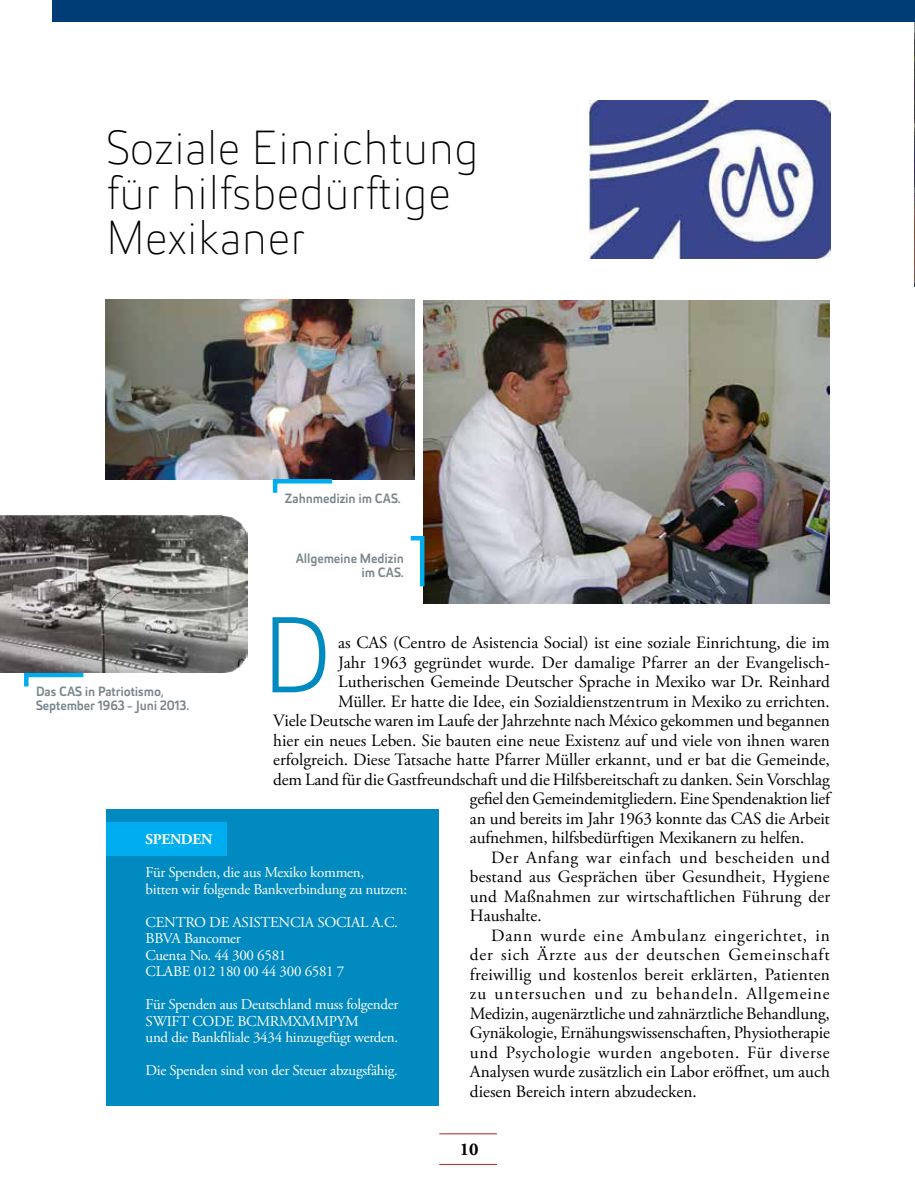
<style>
.page{position:relative;width:915px;height:1191px;background:#fff}
.page>*{position:absolute;margin:0;border:0;box-sizing:border-box;transform-origin:0 0}
.t1{font:300 108px "Helia Core";color:#008abf}
.t2{font:100 48px/45px "Helia Core";letter-spacing:.01em;color:#000}
.t3{font:700 18px "Adobe Garamond Pro";color:#000}
.t4{font:17.25px "Adobe Garamond Pro";color:#000}
.t5{font:17.25px "Adobe Garamond Pro";letter-spacing:.04em;color:#000}
.t6{font:17.25px "Adobe Garamond Pro";letter-spacing:.05em;color:#000}
.t7{font:17.25px "Adobe Garamond Pro";letter-spacing:-.02em;color:#000}
.t8{font:17.25px "Adobe Garamond Pro";letter-spacing:.02em;color:#000}
.t9{font:17.25px "Adobe Garamond Pro";letter-spacing:.055em;color:#000}
.t10{font:15px/16.5px "Adobe Garamond Pro";letter-spacing:-.02em;color:#fff}
.t11{font:700 15px "Adobe Garamond Pro";letter-spacing:-.02em;color:#fff}
.t12{font:500 13.5px/13.5px "Helia Core";letter-spacing:-.01em;color:#7a868e}
</style>
<div class="page">
<hr style="left:439px;top:1133px;width:58px;height:1px;background:#b7202a">
<hr style="left:439px;top:1164px;width:58px;height:1px;background:#b7202a">
<img style="left:914px;top:0;width:1px;height:286px">
<div style="left:53px;top:0;width:861px;height:21px;background:#003c76"></div>
<img style="left:589px;top:101px;width:241px;height:157px">
<img style="left:105px;top:300px;width:309px;height:179px">
<img style="left:423px;top:300px;width:406px;height:304px">
<svg style="left:270px;top:477px;width:66px;height:16px"></svg>
<svg style="left:24px;top:673px;width:60px;height:14px"></svg>
<svg style="left:410px;top:533px;width:16px;height:58px"></svg>
<div style="left:106px;top:809px;width:333px;height:297px;background:#008abf"></div>
<div style="left:106px;top:822px;width:121px;height:34px;background:#00aeef"></div>
<img style="left:0;top:516px;width:247px;height:157px">
<h2 class="t2" style="left:106px;top:124px;width:374px">Soziale Einrichtung für hilfsbedürftige<br>Mexikaner</h2>
<p class="t12" style="left:285px;top:491px;width:117px">Zahnmedizin im CAS.</p>
<p class="t12" style="left:295px;top:551px;width:110px;text-align:right">Allgemeine Medizin im CAS.</p>
<h1 class="t1" style="left:263px;top:586px;width:71px">D</h1>
<p class="t4" style="left:338px;top:632px;width:493px">as CAS (Centro de Asistencia Social) ist eine soziale Einrichtung, die im</p>
<p class="t4" style="left:338px;top:652px;width:493px">Jahr 1963 gegründet wurde. Der damalige Pfarrer an der Evangelisch-</p>
<p class="t4" style="left:338px;top:671px;width:493px">Lutherischen Gemeinde Deutscher Sprache in Mexiko war Dr. Reinhard</p>
<p class="t4" style="left:338px;top:691px;width:493px">Müller. Er hatte die Idee, ein Sozialdienstzentrum in Mexiko zu errichten.</p>
<p class="t4" style="left:273px;top:710px;width:558px">Viele Deutsche waren im Laufe der Jahrzehnte nach México gekommen und begannen</p>
<p class="t4" style="left:273px;top:730px;width:558px">hier ein neues Leben. Sie bauten eine neue Existenz auf und viele von ihnen waren</p>
<p class="t4" style="left:273px;top:749px;width:558px">erfolgreich. Diese Tatsache hatte Pfarrer Müller erkannt, und er bat die Gemeinde,</p>
<p class="t4" style="left:273px;top:769px;width:558px">dem Land für die Gastfreundschaft und die Hilfsbereitschaft zu danken. Sein Vorschlag</p>
<p class="t7" style="left:470px;top:788px;width:361px">gefiel den Gemeindemitgliedern. Eine Spendenaktion lief</p>
<p class="t4" style="left:470px;top:808px;width:361px">an und bereits im Jahr 1963 konnte das CAS die Arbeit</p>
<p class="t4" style="left:470px;top:827px;width:336px">aufnehmen, hilfsbedürftigen Mexikanern zu helfen.</p>
<p class="t5" style="left:491px;top:847px;width:340px">Der Anfang war einfach und bescheiden und</p>
<p class="t4" style="left:470px;top:866px;width:361px">bestand aus Gesprächen über Gesundheit, Hygiene</p>
<p class="t4" style="left:470px;top:886px;width:361px">und Maßnahmen zur wirtschaftlichen Führung der</p>
<p class="t4" style="left:470px;top:905px;width:73px">Haushalte.</p>
<p class="t6" style="left:491px;top:925px;width:340px">Dann wurde eine Ambulanz eingerichtet, in</p>
<p class="t6" style="left:470px;top:944px;width:361px">der sich Ärzte aus der deutschen Gemeinschaft</p>
<p class="t8" style="left:470px;top:964px;width:361px">freiwillig und kostenlos bereit erklärten, Patienten</p>
<p class="t9" style="left:470px;top:983px;width:361px">zu untersuchen und zu behandeln. Allgemeine</p>
<p class="t4" style="left:470px;top:1003px;width:361px">Medizin, augenärztliche und zahnärztliche Behandlung,</p>
<p class="t4" style="left:470px;top:1022px;width:361px">Gynäkologie, Ernähungswissenschaften, Physiotherapie</p>
<p class="t5" style="left:470px;top:1042px;width:361px">und Psychologie wurden angeboten. Für diverse</p>
<p class="t4" style="left:470px;top:1061px;width:361px">Analysen wurde zusätzlich ein Labor eröffnet, um auch</p>
<p class="t4" style="left:470px;top:1081px;width:228px">diesen Bereich intern abzudecken.</p>
<p class="t12" style="left:36px;top:685px;width:155px">Das CAS in Patriotismo,<br>September 1963 - Juni 2013.</p>
<p class="t11" style="left:146px;top:831px;width:68px">SPENDEN</p>
<p class="t10" style="left:146px;top:865px;width:263px">Für Spenden, die aus Mexiko kommen,<br>bitten wir folgende Bankverbindung zu nutzen:</p>
<p class="t10" style="left:146px;top:914px;width:254px">CENTRO DE ASISTENCIA SOCIAL A.C.<br>BBVA Bancomer<br>Cuenta No. 44 300 6581<br>CLABE 012 180 00 44 300 6581 7</p>
<p class="t10" style="left:146px;top:997px;width:254px">Für Spenden aus Deutschland muss folgender<br>SWIFT CODE BCMRMXMMPYM<br>und die Bankfiliale 3434 hinzugefügt werden.</p>
<p class="t10" style="left:146px;top:1063px;width:254px">Die Spenden sind von der Steuer abzugsfähig.</p>
<p class="t3" style="left:459px;top:1138px;width:20px">10</p>
</div>
